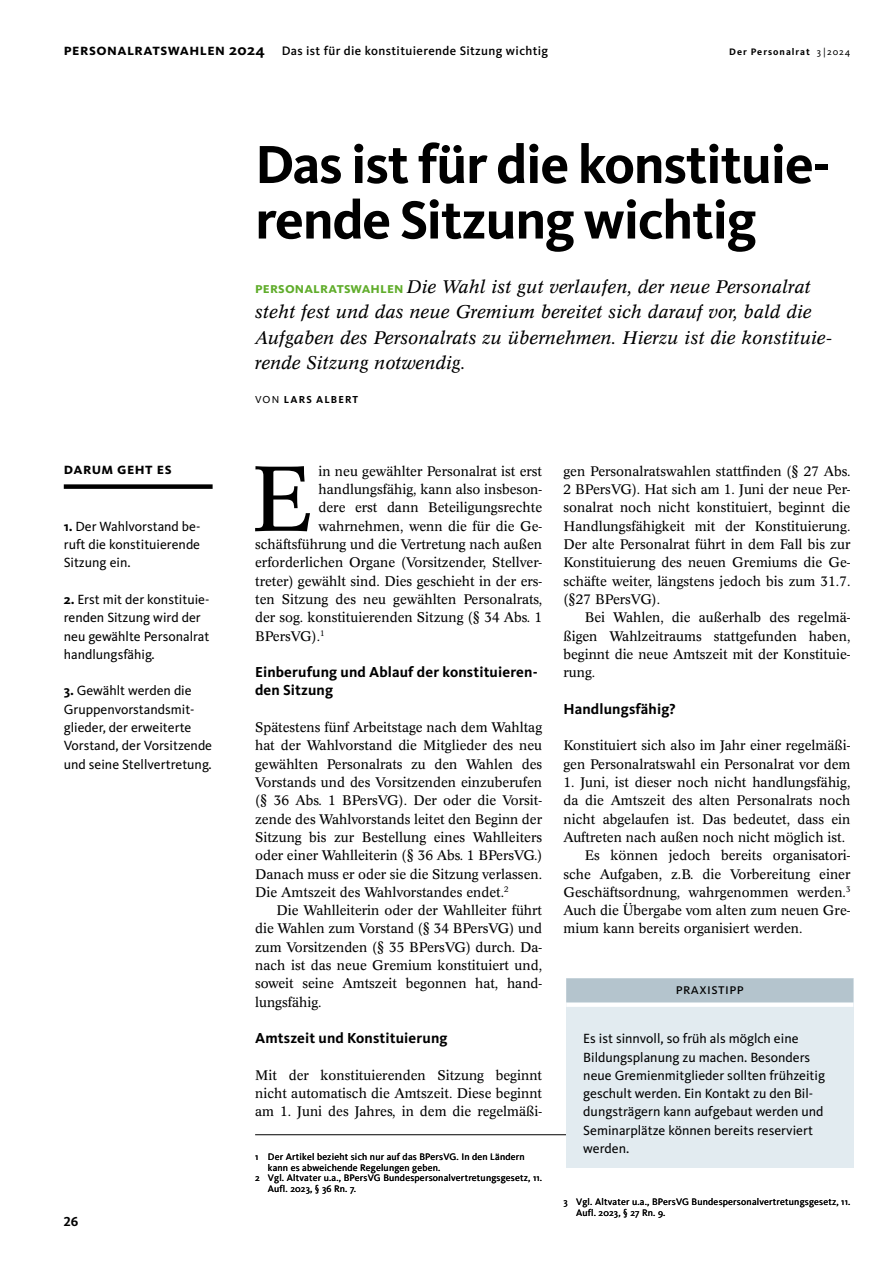
<style>
.page{position:relative;width:893px;height:1263px;background:#fff}
.page>*{position:absolute;margin:0;border:0;box-sizing:border-box;transform-origin:0 0}
.t1{font:90.75px "Concorde Pro";color:#000}
.t2{font:700 55.5px/55.5px "Kievit Pro";letter-spacing:-.02em;color:#000}
.t3{font:italic 18px/25.5px "Concorde Pro";letter-spacing:.01em;color:#000}
.t4{font:700 15.75px "Kievit Pro";letter-spacing:.03em;color:#000}
.t5{font:700 15px/18.3px "Kievit Pro";letter-spacing:.01em;color:#000}
.t6{font:15px "Kievit Pro";letter-spacing:.03em;color:#000}
.t7{font:13.8px/18.3px "Kievit Pro";color:#000}
.t8{font:13.65px/18.3px "Concorde Pro";color:#000;text-align:justify}
.t9{font:700 13.5px "Kievit Pro";color:#000}
.t10{font:500 12.75px "Kievit OT";letter-spacing:.03em;color:#000}
.t11{font:700 10.5px "Kievit Pro";letter-spacing:.11em;color:#000}
.t12{font:9.75px/10.5px "Kievit Pro";letter-spacing:.02em;color:#000}
.t13{font:700 9.75px "Kievit Pro";color:#000}
.s1{font-family:"Kievit Pro";font-weight:700;font-size:15.75px}
.s2{font-weight:400}
.s3{font-weight:700}
.s4{font-family:"Kievit Pro";font-weight:700;font-style:normal;font-size:15px;color:#60ad2b}
</style>
<div class="page">
<hr style="left:255px;top:1134px;width:595px;height:1px;background:#000">
<div style="left:566px;top:978px;width:287px;height:190px;background:#e2ebf0"></div>
<div style="left:566px;top:1002px;width:287px;height:5px;background:#fff"></div>
<div style="left:566px;top:978px;width:287px;height:24px;background:#b4c4cd"></div>
<div style="left:64px;top:484px;width:149px;height:5px;background:#000"></div>
<p class="t10" style="left:64px;top:43px;width:486px"><span class="s1">Personalratswahlen 2024</span> Das ist für die konstituierende Sitzung wichtig</p>
<p class="t13" style="left:729px;top:46px;width:123px">Der Personalrat <span class="s2">3 |2024</span></p>
<p class="t4" style="left:64px;top:460px;width:109px">Darum geht es</p>
<p class="t7" style="left:64px;top:517px;width:138px;text-align:justify"><span class="s3">1.</span> Der Wahlvorstand be&shy;ruft die konstituierende Sitzung ein.</p>
<p class="t7" style="left:64px;top:590px;width:147px"><span class="s3">2.</span> Erst mit der konstituie&shy;renden Sitzung wird der neu gewählte Personalrat handlungsfähig.</p>
<p class="t7" style="left:64px;top:682px;width:150px"><span class="s3">3.</span> Gewählt werden die<br>Gruppenvorstandsmit&shy;glieder, der erweiterte<br>Vorstand, der Vorsitzende und seine Stellvertretung.</p>
<p class="t9" style="left:64px;top:1214px;width:16px">26</p>
<h2 class="t2" style="left:255px;top:136px;width:577px">Das ist für die konstituie&shy;rende Sitzung wichtig</h2>
<h3 class="t3" style="left:255px;top:274px;width:579px"><span class="s4">Personalratswahlen</span> Die Wahl ist gut verlaufen, der neue Personalrat steht fest und das neue Gremium bereitet sich darauf vor, bald die Aufgaben des Personalrats zu übernehmen. Hierzu ist die konstituie&shy;rende Sitzung notwendig.</h3>
<p class="t11" style="left:255px;top:393px;width:105px"><span class="s2">VON</span> LARS ALBERT</p>
<h1 class="t1" style="left:251px;top:440px;width:64px">E</h1>
<p class="t8" style="left:318px;top:462px;width:225px">in neu gewählter Personalrat ist erst</p>
<p class="t8" style="left:318px;top:480px;width:225px">handlungsfähig, kann also insbeson-</p>
<p class="t8" style="left:318px;top:499px;width:225px">dere erst dann Beteiligungsrechte</p>
<p class="t8" style="left:318px;top:517px;width:225px">wahrnehmen, wenn die für die Ge-</p>
<p class="t8" style="left:255px;top:535px;width:289px">schäftsführung und die Vertretung nach außen</p>
<p class="t8" style="left:255px;top:553px;width:289px">erforderlichen Organe (Vorsitzender, Stellver-</p>
<p class="t8" style="left:255px;top:572px;width:289px">treter) gewählt sind. Dies geschieht in der ers-</p>
<p class="t8" style="left:255px;top:590px;width:289px">ten Sitzung des neu gewählten Personalrats,</p>
<p class="t8" style="left:255px;top:608px;width:289px">der sog. konstituierenden Sitzung (§ 34 Abs. 1</p>
<p class="t8" style="left:255px;top:627px;width:71px">BPersVG).<sup>1</sup></p>
<p class="t5" style="left:255px;top:663px;width:284px">Einberufung und Ablauf der konstituieren&shy;den Sitzung</p>
<p class="t8" style="left:255px;top:718px;width:289px">Spätestens fünf Arbeitstage nach dem Wahltag hat der Wahlvorstand die Mitglieder des neu gewählten Personalrats zu den Wahlen des Vorstands und des Vorsitzenden einzuberufen (§ 36 Abs. 1 BPersVG). Der oder die Vorsit&shy;zende des Wahlvorstands leitet den Beginn der Sitzung bis zur Bestellung eines Wahlleiters oder einer Wahlleiterin (§ 36 Abs. 1 BPersVG.)<br>Danach muss er oder sie die Sitzung verlassen.<br>Die Amtszeit des Wahlvorstandes endet.<sup>2</sup></p>
<p class="t8" style="left:255px;top:901px;width:289px;text-indent:21px">Die Wahlleiterin oder der Wahlleiter führt die Wahlen zum Vorstand (§ 34 BPersVG) und zum Vorsitzenden (§ 35 BPersVG) durch. Da&shy;nach ist das neue Gremium konstituiert und, soweit seine Amtszeit begonnen hat, hand&shy;lungsfähig.</p>
<p class="t5" style="left:255px;top:1029px;width:194px">Amtszeit und Konstituierung</p>
<p class="t8" style="left:255px;top:1066px;width:289px">Mit der konstituierenden Sitzung beginnt nicht automatisch die Amtszeit. Diese beginnt am 1. Juni des Jahres, in dem die regelmäßi-</p>
<p class="t12" style="left:255px;top:1152px;width:271px">1 Der Artikel bezieht sich nur auf das BPersVG. In den Ländern</p>
<p class="t12" style="left:268px;top:1162px;width:174px">kann es abweichende Regelungen geben.</p>
<p class="t12" style="left:255px;top:1173px;width:288px">2 Vgl. Altvater u.a., BPersVG Bundespersonalvertretungsgesetz, 11.</p>
<p class="t12" style="left:268px;top:1183px;width:90px">Aufl. 2023, § 36 Rn. 7.</p>
<p class="t8" style="left:563px;top:462px;width:289px">gen Personalratswahlen stattfinden (§ 27 Abs.<br>2 BPersVG). Hat sich am 1. Juni der neue Per&shy;sonalrat noch nicht konstituiert, beginnt die Handlungsfähigkeit mit der Konstituierung.<br>Der alte Personalrat führt in dem Fall bis zur Konstituierung des neuen Gremiums die Ge&shy;schäfte weiter, längstens jedoch bis zum 31.7. (§27 BPersVG).</p>
<p class="t8" style="left:563px;top:608px;width:289px;text-indent:21px">Bei Wahlen, die außerhalb des regelmä&shy;ßigen Wahlzeitraums stattgefunden haben, beginnt die neue Amtszeit mit der Konstituie&shy;rung.</p>
<p class="t5" style="left:563px;top:699px;width:114px">Handlungsfähig?</p>
<p class="t8" style="left:563px;top:736px;width:289px">Konstituiert sich also im Jahr einer regelmäßi&shy;gen Personalratswahl ein Personalrat vor dem</p>
<p class="t8" style="left:563px;top:773px;width:289px">1. Juni, ist dieser noch nicht handlungsfähig,</p>
<p class="t8" style="left:563px;top:791px;width:289px">da die Amtszeit des alten Personalrats noch</p>
<p class="t8" style="left:563px;top:810px;width:289px">nicht abgelaufen ist. Das bedeutet, dass ein</p>
<p class="t8" style="left:563px;top:828px;width:283px">Auftreten nach außen noch nicht möglich ist.</p>
<p class="t8" style="left:585px;top:846px;width:267px">Es können jedoch bereits organisatori-</p>
<p class="t8" style="left:563px;top:865px;width:289px">sche Aufgaben, z.B. die Vorbereitung einer</p>
<p class="t8" style="left:563px;top:883px;width:289px">Geschäftsordnung, wahrgenommen werden.<sup>3</sup></p>
<p class="t8" style="left:563px;top:901px;width:289px">Auch die Übergabe vom alten zum neuen Gre-</p>
<p class="t8" style="left:563px;top:919px;width:241px">mium kann bereits organisiert werden.</p>
<p class="t6" style="left:676px;top:980px;width:62px">Praxistipp</p>
<p class="t7" style="left:583px;top:1029px;width:243px">Es ist sinnvoll, so früh als möglch eine Bildungsplanung zu machen. Besonders neue Gremienmitglieder sollten frühzeitig geschult werden. Ein Kontakt zu den Bil&shy;dungsträgern kann aufgebaut werden und Seminarplätze können bereits reserviert werden.</p>
<p class="t12" style="left:576px;top:1197px;width:276px;text-indent:-13px">3 Vgl. Altvater u.a., BPersVG Bundespersonalvertretungsgesetz, 11.<br>Aufl. 2023, § 27 Rn. 9.</p>
</div>
